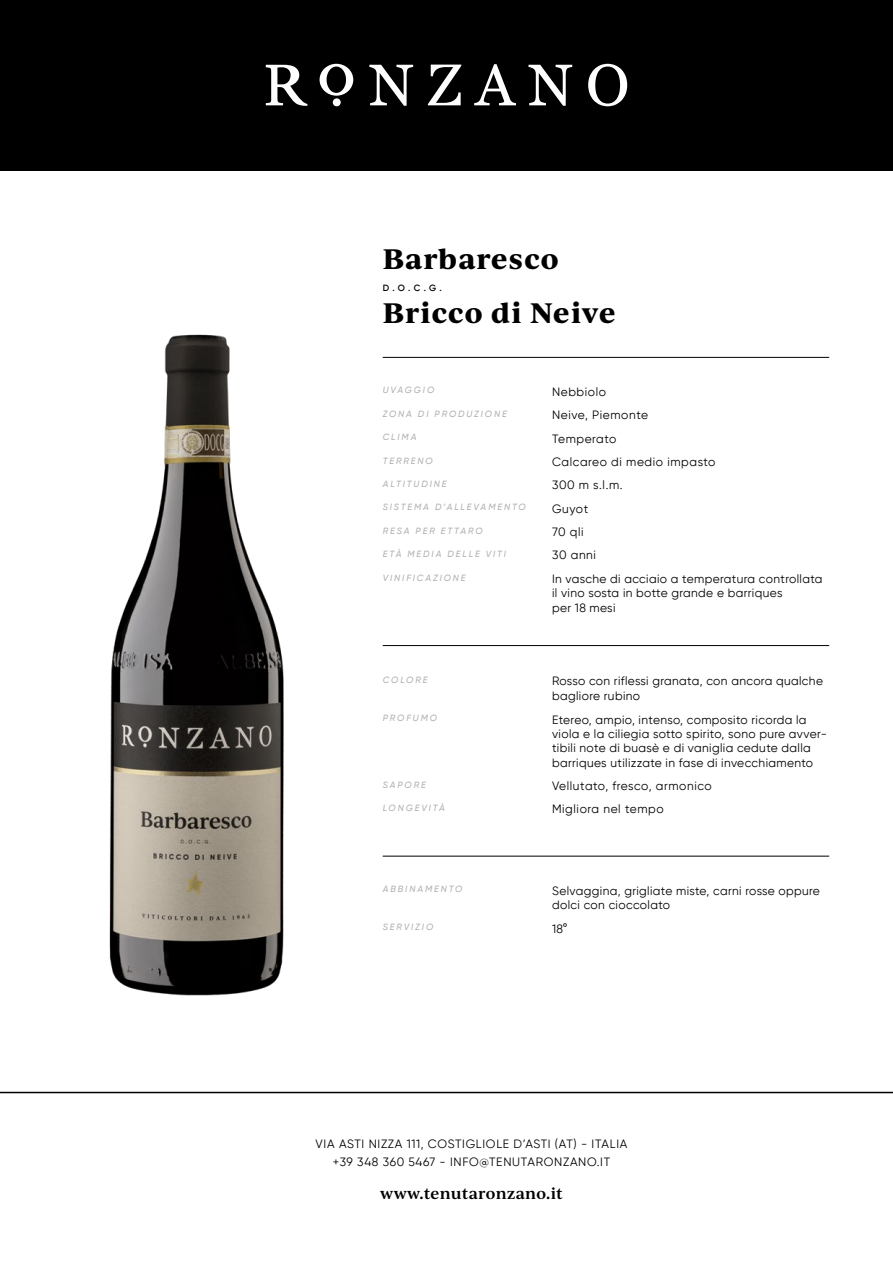
<style>
.page{position:relative;width:893px;height:1263px;background:#fff}
.page>*{position:absolute;margin:0;border:0;box-sizing:border-box;transform-origin:0 0}
.t1{font:700 27px "Ivy Journal";letter-spacing:.05em;color:#000}
.t2{font:600 15px "Ivy Journal";letter-spacing:.015em;color:#000}
.t3{font:12px/14.4px "Gilroy";letter-spacing:.03em;color:#000}
.t4{font:12px "Gilroy";letter-spacing:.05em;color:#000}
.t5{font:12px/18px "Gilroy";letter-spacing:.06em;color:#000;text-align:center}
.t6{font:italic 500 9px "Gilroy";letter-spacing:.21em;color:#b3b2b2}
.t7{font:600 9px "Gilroy";color:#000}
</style>
<div class="page">
<div style="left:0;top:0;width:893px;height:170px;background:#000"></div>
<svg style="left:369px;top:65px;width:44px;height:41px"></svg>
<svg style="left:474px;top:64px;width:42px;height:41px"></svg>
<svg style="left:528px;top:65px;width:44px;height:41px"></svg>
<svg style="left:588px;top:64px;width:39px;height:42px"></svg>
<svg style="left:266px;top:65px;width:42px;height:41px"></svg>
<div style="left:333px;top:98px;width:8px;height:8px;background:#fff;border-radius:50%"></div>
<svg style="left:320px;top:64px;width:33px;height:32px"></svg>
<svg style="left:428px;top:65px;width:33px;height:40px"></svg>
<img style="left:109px;top:334px;width:274px;height:662px">
<hr style="left:0;top:1092px;width:893px;height:1px;background:#000">
<hr style="left:383px;top:357px;width:446px;height:1px;background:#000">
<hr style="left:383px;top:645px;width:446px;height:1px;background:#000">
<hr style="left:383px;top:856px;width:446px;height:1px;background:#000">
<h1 class="t1" style="left:383px;top:238px;width:177px">Barbaresco</h1>
<p class="t7" style="left:383px;top:282px;width:60px">D.O.C.G.</p>
<h1 class="t1" style="left:383px;top:292px;width:235px">Bricco di Neive</h1>
<p class="t6" style="left:383px;top:385px;width:53px">UVAGGIO</p>
<p class="t4" style="left:552px;top:384px;width:56px">Nebbiolo</p>
<p class="t6" style="left:383px;top:408px;width:126px">ZONA DI PRODUZIONE</p>
<p class="t4" style="left:552px;top:408px;width:98px">Neive, Piemonte</p>
<p class="t6" style="left:383px;top:431px;width:35px">CLIMA</p>
<p class="t4" style="left:552px;top:431px;width:66px">Temperato</p>
<p class="t6" style="left:383px;top:455px;width:52px">TERRENO</p>
<p class="t4" style="left:552px;top:454px;width:165px">Calcareo di medio impasto</p>
<p class="t6" style="left:383px;top:478px;width:65px">ALTITUDINE</p>
<p class="t3" style="left:552px;top:478px;width:72px">300 m s.l.m.</p>
<p class="t6" style="left:383px;top:502px;width:144px">SISTEMA D’ALLEVAMENTO</p>
<p class="t3" style="left:552px;top:501px;width:38px">Guyot</p>
<p class="t6" style="left:383px;top:525px;width:102px">RESA PER ETTARO</p>
<p class="t3" style="left:552px;top:525px;width:33px">70 qli</p>
<p class="t6" style="left:383px;top:548px;width:125px">ETÀ MEDIA DELLE VITI</p>
<p class="t3" style="left:552px;top:548px;width:46px">30 anni</p>
<p class="t6" style="left:383px;top:572px;width:84px">VINIFICAZIONE</p>
<p class="t3" style="left:552px;top:571px;width:272px">In vasche di acciaio a temperatura controllata il vino sosta in botte grande e barriques<br>per 18 mesi</p>
<p class="t6" style="left:383px;top:674px;width:46px">COLORE</p>
<p class="t3" style="left:552px;top:674px;width:272px">Rosso con riflessi granata, con ancora qualche bagliore rubino</p>
<p class="t6" style="left:383px;top:712px;width:56px">PROFUMO</p>
<p class="t3" style="left:552px;top:712px;width:277px">Etereo, ampio, intenso, composito ricorda la viola e la ciliegia sotto spirito, sono pure avver&shy;tibili note di buasè e di vaniglia cedute dalla barriques utilizzate in fase di invecchiamento</p>
<p class="t6" style="left:383px;top:779px;width:45px">SAPORE</p>
<p class="t4" style="left:552px;top:778px;width:161px">Vellutato, fresco, armonico</p>
<p class="t6" style="left:383px;top:802px;width:64px">LONGEVITÀ</p>
<p class="t4" style="left:552px;top:802px;width:113px">Migliora nel tempo</p>
<p class="t6" style="left:383px;top:883px;width:81px">ABBINAMENTO</p>
<p class="t3" style="left:552px;top:883px;width:269px">Selvaggina, grigliate miste, carni rosse oppure dolci con cioccolato</p>
<p class="t6" style="left:383px;top:922px;width:52px">SERVIZIO</p>
<p class="t3" style="left:552px;top:921px;width:17px">18°</p>
<p class="t5" style="left:316px;top:1135px;width:313px">VIA ASTI NIZZA 111, COSTIGLIOLE D’ASTI (AT) - ITALIA +39 348 360 5467 - INFO@TENUTARONZANO.IT</p>
<p class="t2" style="left:380px;top:1182px;width:184px">www.tenutaronzano.it</p>
</div>
